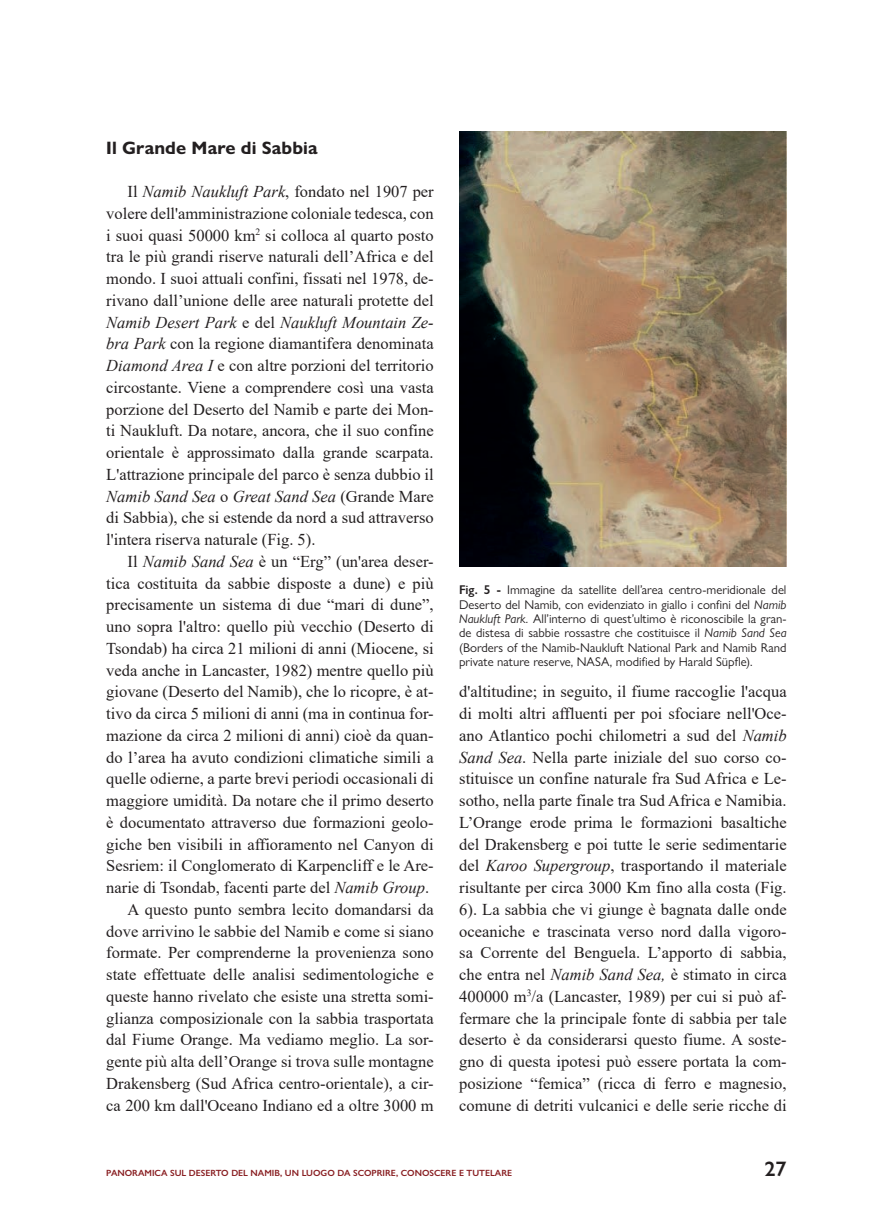
<style>
.page{position:relative;width:893px;height:1229px;background:#fff}
.page>*{position:absolute;margin:0;border:0;box-sizing:border-box;transform-origin:0 0}
.t1{font:600 21px "Gill Sans Nova";color:#231f20}
.t2{font:700 18px "Gill Sans Nova";letter-spacing:.005em;color:#231f20}
.t3{font:16.5px/21.8px "Times New Roman";color:#231f20;text-align:justify}
.t4{font:12.75px/14.4px "Gill Sans Nova";color:#231f20;text-align:justify}
.t5{font:600 9px "Gill Sans Nova";color:#891f22}
.s1{font-style:italic}
.s2{font-weight:600}
</style>
<div class="page">
<img style="left:459px;top:132px;width:327px;height:435px">
<p class="t2" style="left:106px;top:136px;width:213px">Il Grande Mare di Sabbia</p>
<p class="t3" style="left:106px;top:180px;width:329px;text-indent:21px">Il <span class="s1">Namib Naukluft Park</span>, fondato nel 1907 per volere dell'amministrazione coloniale tedesca, con i suoi quasi 50000 km<sup>2</sup> si colloca al quarto posto tra le più grandi riserve naturali dell’Africa e del mondo. I suoi attuali confini, fissati nel 1978, de&shy;rivano dall’unione delle aree naturali protette del <span class="s1">Namib Desert Park</span> e del <span class="s1">Naukluft Mountain Ze&shy;bra Park</span> con la regione diamantifera denominata <span class="s1">Diamond Area I</span> e con altre porzioni del territorio circostante. Viene a comprendere così una vasta porzione del Deserto del Namib e parte dei Mon&shy;ti Naukluft. Da notare, ancora, che il suo confine orientale è approssimato dalla grande scarpata.<br>L'attrazione principale del parco è senza dubbio il <span class="s1">Namib Sand Sea</span> o <span class="s1">Great Sand Sea</span> (Grande Mare di Sabbia), che si estende da nord a sud attraverso l'intera riserva naturale (Fig. 5).</p>
<p class="t3" style="left:106px;top:550px;width:329px;text-align:right">Il <span class="s1">Namib Sand Sea</span> è un “Erg” (un'area deser&shy;tica costituita da sabbie disposte a dune) e più precisamente un sistema di due “mari di dune”, uno sopra l'altro: quello più vecchio (Deserto di Tsondab) ha circa 21 milioni di anni (Miocene, si veda anche in Lancaster, 1982) mentre quello più giovane (Deserto del Namib), che lo ricopre, è at&shy;tivo da circa 5 milioni di anni (ma in continua for&shy;mazione da circa 2 milioni di anni) cioè da quan&shy;do l’area ha avuto condizioni climatiche simili a quelle odierne, a parte brevi periodi occasionali di maggiore umidità. Da notare che il primo deserto è documentato attraverso due formazioni geolo&shy;giche ben visibili in affioramento nel Canyon di Sesriem: il Conglomerato di Karpencliff e le Are&shy;narie di Tsondab, facenti parte del <span class="s1">Namib Group</span>.<br>A questo punto sembra lecito domandarsi da dove arrivino le sabbie del Namib e come si siano formate. Per comprenderne la provenienza sono state effettuate delle analisi sedimentologiche e queste hanno rivelato che esiste una stretta somi&shy;glianza composizionale con la sabbia trasportata dal Fiume Orange. Ma vediamo meglio. La sor&shy;gente più alta dell’Orange si trova sulle montagne Drakensberg (Sud Africa centro-orientale), a cir&shy;ca 200 km dall'Oceano Indiano ed a oltre 3000 m</p>
<p class="t4" style="left:459px;top:582px;width:329px"><span class="s2">Fig. 5 -</span> Immagine da satellite dell’area centro-meridionale del Deserto del Namib, con evidenziato in giallo i confini del <span class="s1">Namib Naukluft Park.</span> All’interno di quest’ultimo è riconoscibile la gran&shy;de distesa di sabbie rossastre che costituisce il <span class="s1">Namib Sand Sea </span>(Borders of the Namib-Naukluft National Park and Namib Rand private nature reserve, NASA, modified by Harald Süpfle).</p>
<p class="t3" style="left:459px;top:680px;width:329px">d'altitudine; in seguito, il fiume raccoglie l'acqua di molti altri affluenti per poi sfociare nell'Oce&shy;ano Atlantico pochi chilometri a sud del <span class="s1">Namib Sand Sea</span>. Nella parte iniziale del suo corso co&shy;stituisce un confine naturale fra Sud Africa e Le&shy;sotho, nella parte finale tra Sud Africa e Namibia.<br>L’Orange erode prima le formazioni basaltiche del Drakensberg e poi tutte le serie sedimentarie del <span class="s1">Karoo Supergroup</span>, trasportando il materiale risultante per circa 3000 Km fino alla costa (Fig.<br>6). La sabbia che vi giunge è bagnata dalle onde oceaniche e trascinata verso nord dalla vigoro&shy;sa Corrente del Benguela. L’apporto di sabbia, che entra nel <span class="s1">Namib Sand Sea,</span> è stimato in circa 400000 m<sup>3</sup>/a (Lancaster, 1989) per cui si può af&shy;fermare che la principale fonte di sabbia per tale deserto è da considerarsi questo fiume. A soste&shy;gno di questa ipotesi può essere portata la com&shy;posizione “femica” (ricca di ferro e magnesio, comune di detriti vulcanici e delle serie ricche di</p>
<p class="t5" style="left:106px;top:1167px;width:407px">PANORAMICA SUL DESERTO DEL NAMIB, UN LUOGO DA SCOPRIRE, CONOSCERE E TUTELARE</p>
<p class="t1" style="left:764px;top:1156px;width:24px">27</p>
</div>
